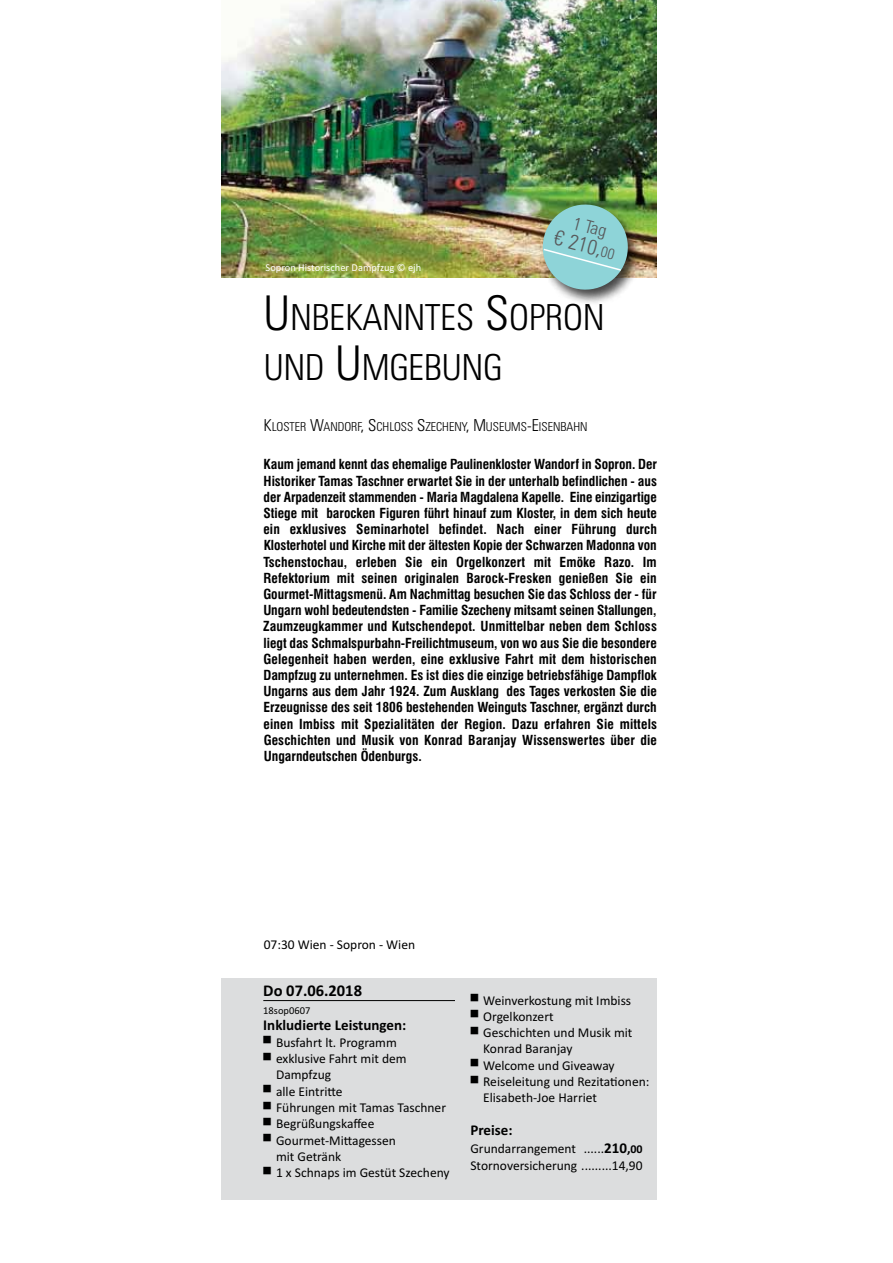
<style>
.page{position:relative;width:893px;height:1263px;background:#fff}
.page>*{position:absolute;margin:0;border:0;box-sizing:border-box;transform-origin:0 0}
.t1{font:300 condensed 36px/50.1px "Zurich BT";color:#000}
.t2{font:300 condensed 21px "Zurich BT";color:#58595b}
.t3{font:300 condensed 18px "Zurich BT";color:#58595b}
.t4{font:700 16.5px "Calibri";color:#000}
.t5{font:700 15px "Calibri";color:#000}
.t6{font:700 condensed 13.5px/16.2px "Swiss 721 BT";color:#000;text-align:justify}
.t7{font:13.5px/16.2px "Calibri";color:#000}
.t8{font:300 condensed 12.3px "Zurich BT";color:#000}
.t9{font:10.5px "Calibri";color:#fff}
.t10{font:10.5px "Calibri";color:#000}
.s1{font-size:15px}
.s2{font-size:48px}
.s3{font-size:16.5px}
.s4{font-weight:700;font-size:15px}
.s5{font-weight:700}
.s6{font-weight:700;font-size:12px}
</style>
<div class="page">
<div style="left:221px;top:978px;width:435px;height:221px;background:#dcddde"></div>
<img style="left:221px;top:0;width:435px;height:277px">
<hr style="left:263px;top:1000px;width:192px;height:1px;background:#000">
<img style="left:524px;top:186px;width:133px;height:118px">
<img style="left:538px;top:200px;width:94px;height:94px">
<p class="t9" style="left:265px;top:261px;width:157px">Sopron Historischer Dampfzug © ejh</p>
<h3 class="t3" style="left:576px;top:212px;width:36px;rotate:15deg">1 TAG</h3>
<h2 class="t2" style="left:559px;top:224px;width:63px;rotate:15deg">€ 210,<span class="s1">00</span></h2>
<h1 class="t1" style="left:264px;top:292px;width:342px"><span class="s2">U</span>NBEKANNTES <span class="s2">S</span>OPRON<br>UND <span class="s2">U</span>MGEBUNG</h1>
<p class="t8" style="left:264px;top:419px;width:325px"><span class="s3">K</span>LOSTER <span class="s3">W</span>ANDORF<span class="s3">, S</span>CHLOSS <span class="s3">S</span>ZECHENY<span class="s3">, M</span>USEUMS<span class="s3">-E</span>ISENBAHN</p>
<p class="t6" style="left:263px;top:456px;width:395px">Kaum jemand kennt das ehemalige Paulinenkloster Wandorf in Sopron. Der Historiker Tamas Taschner erwartet Sie in der unterhalb befindlichen - aus der Arpadenzeit stammenden - Maria Magdalena Kapelle. Eine einzigartige Stiege mit barocken Figuren führt hinauf zum Kloster, in dem sich heute ein exklusives Seminarhotel befindet. Nach einer Führung durch Klosterhotel und Kirche mit der ältesten Kopie der Schwarzen Madonna von Tschenstochau, erleben Sie ein Orgelkonzert mit Emöke Razo. Im Refektorium mit seinen originalen Barock-Fresken genießen Sie ein Gourmet-Mittagsmenü. Am Nachmittag besuchen Sie das Schloss der - für Ungarn wohl bedeutendsten - Familie Szecheny mitsamt seinen Stallungen, Zaumzeugkammer und Kutschendepot. Unmittelbar neben dem Schloss liegt das Schmalspurbahn-Freilichtmuseum, von wo aus Sie die besondere Gelegenheit haben werden, eine exklusive Fahrt mit dem historischen Dampfzug zu unternehmen. Es ist dies die einzige betriebsfähige Dampflok Ungarns aus dem Jahr 1924. Zum Ausklang des Tages verkosten Sie die Erzeugnisse des seit 1806 bestehenden Weinguts Taschner, ergänzt durch einen Imbiss mit Spezialitäten der Region. Dazu erfahren Sie mittels Geschichten und Musik von Konrad Baranjay Wissenswertes über die Ungarndeutschen Ödenburgs.</p>
<p class="t7" style="left:264px;top:936px;width:153px">07:30 Wien - Sopron - Wien</p>
<p class="t4" style="left:263px;top:979px;width:100px">Do 07.06.2018</p>
<p class="t10" style="left:263px;top:1003px;width:49px">18sop0607</p>
<p class="t5" style="left:263px;top:1014px;width:144px">Inkludierte Leistungen:</p>
<p class="t7" style="left:263px;top:1034px;width:135px">■ Busfahrt lt. Programm</p>
<p class="t7" style="left:276px;top:1050px;width:132px;text-indent:-13px">■ exklusive Fahrt mit dem<br>Dampfzug</p>
<p class="t7" style="left:263px;top:1083px;width:81px">■ alle Eintritte</p>
<p class="t7" style="left:263px;top:1099px;width:184px">■ Führungen mit Tamas Taschner</p>
<p class="t7" style="left:263px;top:1115px;width:113px">■ Begrüßungskaffee</p>
<p class="t7" style="left:276px;top:1132px;width:121px;text-indent:-13px">■ Gourmet-Mittagessen mit Getränk</p>
<p class="t7" style="left:263px;top:1164px;width:188px">■ 1 x Schnaps im Gestüt Szecheny</p>
<p class="t7" style="left:470px;top:991px;width:162px">■ Weinverkostung mit Imbiss</p>
<p class="t7" style="left:470px;top:1008px;width:85px">■ Orgelkonzert</p>
<p class="t7" style="left:483px;top:1024px;width:151px;text-indent:-13px">■ Geschichten und Musik mit<br>Konrad Baranjay</p>
<p class="t7" style="left:470px;top:1057px;width:146px">■ Welcome und Giveaway</p>
<p class="t7" style="left:483px;top:1073px;width:168px;text-indent:-13px">■ Reiseleitung und Rezitationen:<br>Elisabeth-Joe Harriet</p>
<p class="t5" style="left:470px;top:1119px;width:44px">Preise:</p>
<p class="t7" style="left:470px;top:1140px;width:174px;line-height:16.8px">Grundarrangement ......<span class="s4">210</span><span class="s5">,</span><span class="s6">00<br></span>Stornoversicherung .........14,90</p>
</div>
